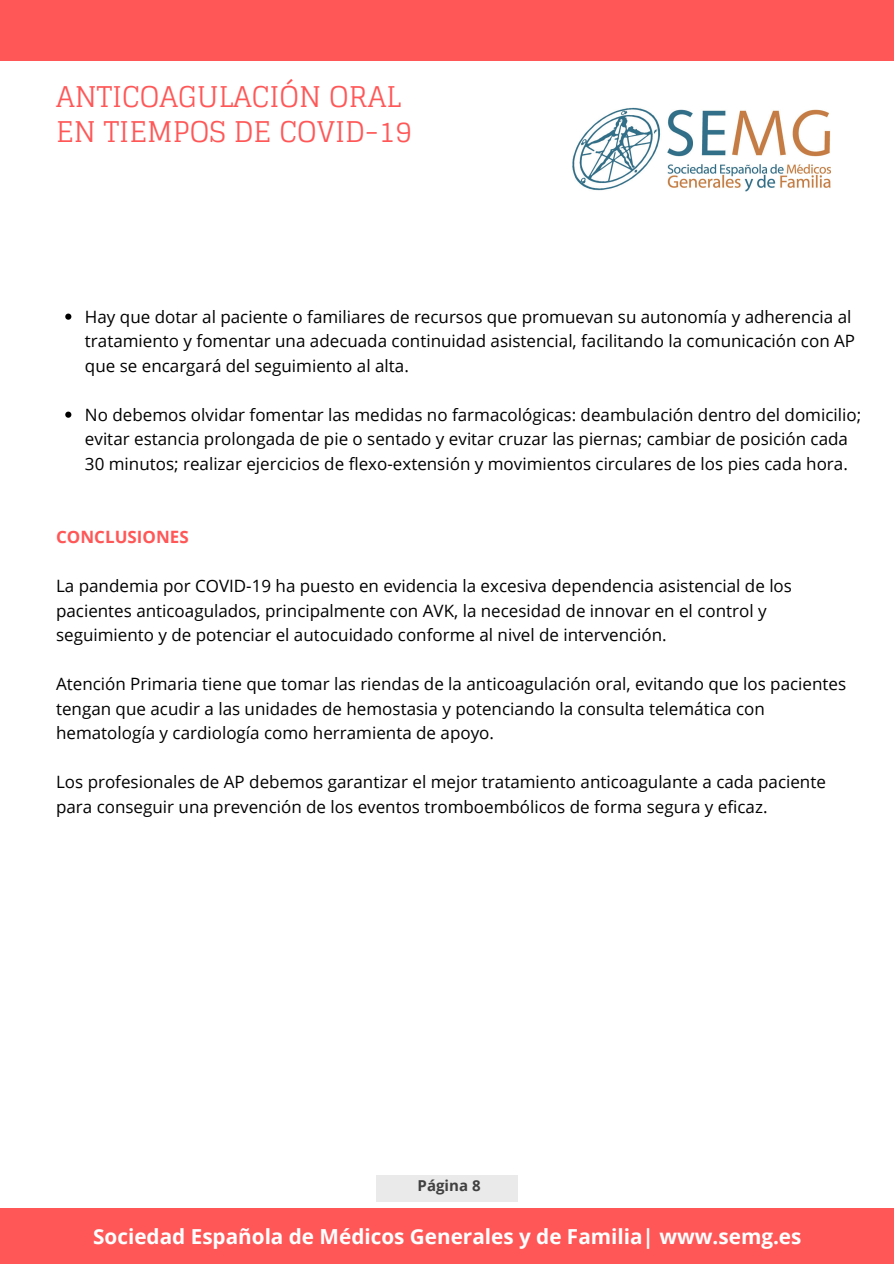
<style>
.page{position:relative;width:894px;height:1264px;background:#fff}
.page>*{position:absolute;margin:0;border:0;box-sizing:border-box;transform-origin:0 0}
.t1{font:28.5px/34.7px "Glegoo";color:#ff5757}
.t2{font:700 20.7px "Open Sans";color:#fff}
.t3{font:16.95px/24.5px "Open Sans";color:#000}
.t4{font:700 16.95px "Open Sans";color:#ff5757}
.t5{font:700 15px "Open Sans";color:#414141}
</style>
<div class="page">
<div style="left:0;top:0;width:893px;height:1263px;background:#ff5757"></div>
<div style="left:0;top:61px;width:893px;height:1147px;background:#fff"></div>
<svg style="left:65px;top:313px;width:6px;height:7px"></svg>
<svg style="left:65px;top:411px;width:6px;height:7px"></svg>
<img style="left:572px;top:108px;width:258px;height:83px">
<div style="left:377px;top:1175px;width:140px;height:25px;background:#eaeaea"></div>
<h1 class="t1" style="left:56px;top:80px;width:357px">ANTICOAGULACIÓN ORAL<br>EN TIEMPOS DE COVID-19</h1>
<p class="t3" style="left:85px;top:304px;width:771px">Hay que dotar al paciente o familiares de recursos que promuevan su autonomía y adherencia al tratamiento y fomentar una adecuada continuidad asistencial, facilitando la comunicación con AP que se encargará del seguimiento al alta.</p>
<p class="t3" style="left:85px;top:402px;width:777px">No debemos olvidar fomentar las medidas no farmacológicas: deambulación dentro del domicilio; evitar estancia prolongada de pie o sentado y evitar cruzar las piernas; cambiar de posición cada<br>30 minutos; realizar ejercicios de flexo-extensión y movimientos circulares de los pies cada hora.</p>
<p class="t4" style="left:56px;top:525px;width:134px">CONCLUSIONES</p>
<p class="t3" style="left:56px;top:573px;width:737px">La pandemia por COVID-19 ha puesto en evidencia la excesiva dependencia asistencial de los pacientes anticoagulados, principalmente con AVK, la necesidad de innovar en el control y seguimiento y de potenciar el autocuidado conforme al nivel de intervención.</p>
<p class="t3" style="left:56px;top:671px;width:791px">Atención Primaria tiene que tomar las riendas de la anticoagulación oral, evitando que los pacientes tengan que acudir a las unidades de hemostasia y potenciando la consulta telemática con hematología y cardiología como herramienta de apoyo.</p>
<p class="t3" style="left:56px;top:769px;width:771px">Los profesionales de AP debemos garantizar el mejor tratamiento anticoagulante a cada paciente para conseguir una prevención de los eventos tromboembólicos de forma segura y eficaz.</p>
<p class="t5" style="left:417px;top:1174px;width:64px">Página 8</p>
<p class="t2" style="left:93px;top:1221px;width:709px">Sociedad Española de Médicos Generales y de Familia| www.semg.es</p>
</div>
